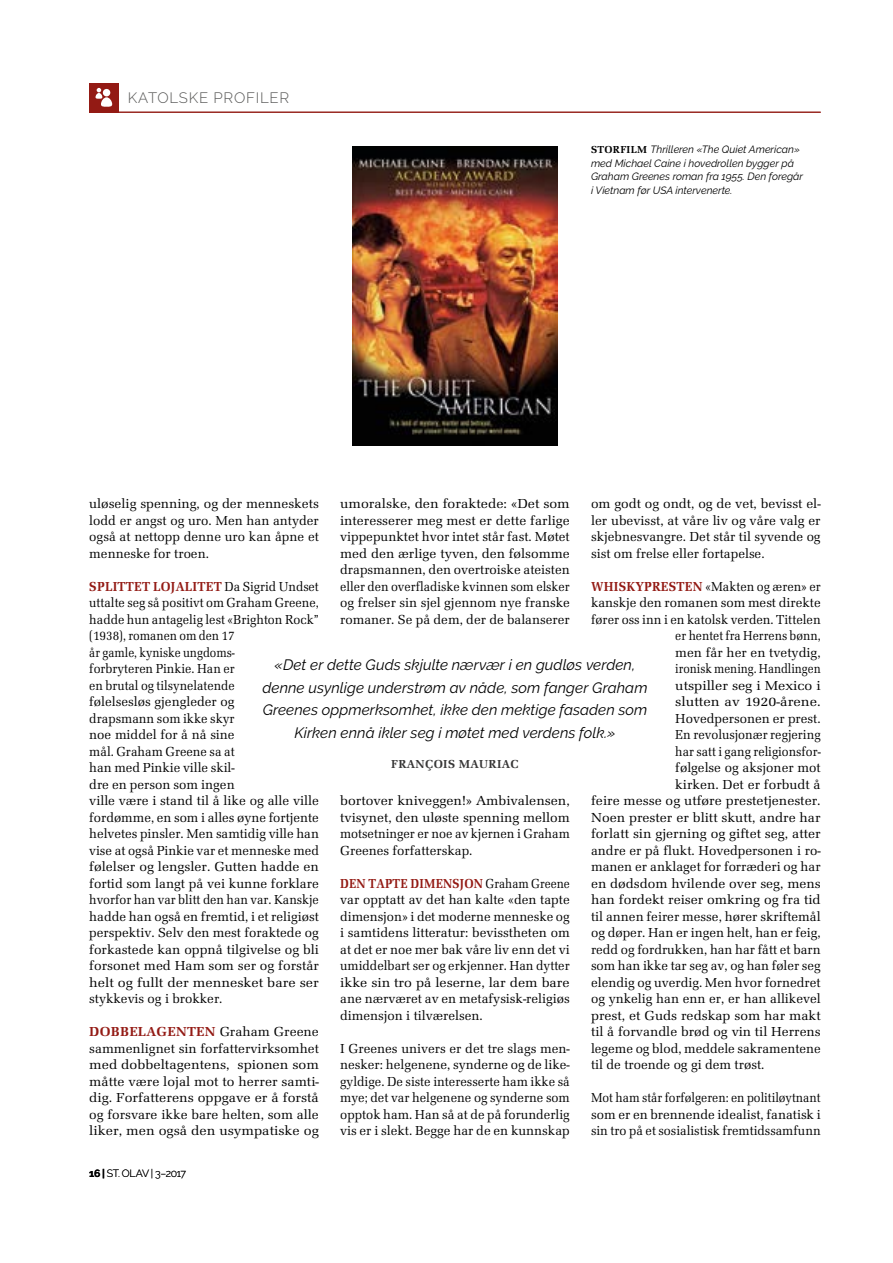
<style>
.page{position:relative;width:893px;height:1263px;background:#fff}
.page>*{position:absolute;margin:0;border:0;box-sizing:border-box;transform-origin:0 0}
.t1{font:italic 15px/22.5px "Raleway";letter-spacing:.005em;color:#000;text-align:center}
.t2{font:300 15px "Raleway";letter-spacing:.05em;color:#575756}
.t3{font:13.5px/16.5px "URW Latino TCAT";color:#000;text-align:justify}
.t4{font:13.5px/16.5px "URW Latino TCAT";color:#000;scale:.94 1}
.t5{font:13.5px/16.5px "URW Latino TCAT";color:#000;text-align:justify;scale:.89 1}
.t6{font:13.5px/16.5px "URW Latino TCAT";color:#000;text-align:justify;scale:1.07 1}
.t7{font:13.5px/16.5px "URW Latino TCAT";color:#000;text-align:justify;scale:1.04 1}
.t8{font:13.5px "URW Latino TCAT";color:#000;scale:1.05 1}
.t9{font:13.5px/16.5px "URW Latino TCAT";color:#000;text-align:justify;scale:1.06 1}
.t10{font:13.5px/16.5px "URW Latino TCAT";color:#000;text-align:justify;scale:.92 1}
.t11{font:13.5px "URW Latino TCAT";color:#000;scale:.96 1}
.t12{font:13.5px "URW Latino TCAT";color:#000;scale:.93 1}
.t13{font:13.5px "URW Latino TCAT";color:#000;scale:.88 1}
.t14{font:13.5px "URW Latino TCAT";color:#000;scale:.91 1}
.t15{font:13.5px "URW Latino TCAT";color:#000;scale:.95 1}
.t16{font:13.5px "URW Latino TCAT";color:#000;scale:1.08 1}
.t17{font:13.5px "URW Latino TCAT";color:#000;scale:1.1 1}
.t18{font:700 12px "URW Latino TCAT";letter-spacing:.03em;color:#373636}
.t19{font:italic 10.5px/13.5px "Raleway";color:#000}
.t20{font:300 10.5px "Raleway";letter-spacing:-.03em;color:#000}
.s1{font-family:"URW Latino TCAT";font-weight:700;font-style:normal}
.s2{font-weight:700;color:#931a14}
.s3{font-weight:700}
</style>
<div class="page">
<div style="left:89px;top:83px;width:30px;height:29px;background:#931a14"></div>
<svg style="left:95px;top:87px;width:18px;height:20px"></svg>
<hr style="left:89px;top:112px;width:732px;height:1px;background:#931a14">
<img style="left:353px;top:146px;width:204px;height:300px">
<p class="t2" style="left:128px;top:89px;width:163px">KATOLSKE PROFILER</p>
<p class="t19" style="left:591px;top:143px;width:214px"><span class="s1">STORFILM</span> Thrilleren «The Quiet American» med Michael Caine i hovedrollen bygger på Graham Greenes roman fra 1955. Den foregår i Vietnam før USA intervenerte.</p>
<p class="t3" style="left:89px;top:495px;width:231px">uløselig spenning, og der menneskets lodd er angst og uro. Men han antyder også at nettopp denne uro kan åpne et menneske for troen.</p>
<p class="t4" style="left:89px;top:578px;width:246px"><span class="s2">SPLITTET LOJALITET</span> Da Sigrid Undset uttalte seg så positivt om Graham Greene, hadde hun antagelig lest «Brighton Rock” (1938), romanen om den 17<br>år gamle, kyniske ungdoms-<br>forbryteren Pinkie. Han er<br>en brutal og tilsynelatende<br>følelsesløs gjengleder og<br>drapsmann som ikke skyr<br>noe middel for å nå sine<br>mål. Graham Greene sa at<br>han med Pinkie ville skil-<br>dre en person som ingen<br>ville være i stand til å like og alle ville fordømme, en som i alles øyne fortjente helvetes pinsler. Men samtidig ville han vise at også Pinkie var et menneske med følelser og lengsler. Gutten hadde en fortid som langt på vei kunne forklare hvorfor han var blitt den han var. Kanskje hadde han også en fremtid, i et religiøst perspektiv. Selv den mest foraktede og forkastede kan oppnå tilgivelse og bli forsonet med Ham som ser og forstår helt og fullt der mennesket bare ser stykkevis og i brokker.</p>
<p class="t7" style="left:89px;top:1023px;width:222px"><span class="s2">DOBBELAGENTEN</span> Graham Greene sammenlignet sin forfattervirksomhet med dobbeltagentens, spionen som måtte være lojal mot to herrer samti&shy;dig. Forfatterens oppgave er å forstå og forsvare ikke bare helten, som alle liker, men også den usympatiske og</p>
<p class="t6" style="left:340px;top:495px;width:216px">umoralske, den foraktede: «Det som interesserer meg mest er dette farlige vippepunktet hvor intet står fast. Møtet med den ærlige tyven, den følsomme drapsmannen, den overtroiske ateisten eller den overfladiske kvinnen som elsker og frelser sin sjel gjennom nye franske romaner. Se på dem, der de balanserer</p>
<p class="t3" style="left:591px;top:495px;width:231px">om godt og ondt, og de vet, bevisst el&shy;ler ubevisst, at våre liv og våre valg er skjebnesvangre. Det står til syvende og sist om frelse eller fortapelse.</p>
<p class="t4" style="left:591px;top:578px;width:246px"><span class="s2">WHISKYPRESTEN</span> «Makten og æren» er</p>
<p class="t3" style="left:591px;top:594px;width:231px">kanskje den romanen som mest direkte</p>
<p class="t11" style="left:591px;top:611px;width:241px">fører oss inn i en katolsk verden. Tittelen</p>
<p class="t14" style="left:675px;top:627px;width:161px">er hentet fra Herrens bønn,</p>
<p class="t3" style="left:675px;top:644px;width:147px">men får her en tvetydig,</p>
<p class="t13" style="left:675px;top:660px;width:167px">ironisk mening. Handlingen</p>
<p class="t16" style="left:675px;top:677px;width:136px">utspiller seg i Mexico i</p>
<p class="t17" style="left:675px;top:693px;width:134px">slutten av 1920-årene.</p>
<p class="t3" style="left:675px;top:710px;width:147px">Hovedpersonen er prest.</p>
<p class="t15" style="left:675px;top:726px;width:155px">En revolusjonær regjering</p>
<p class="t12" style="left:675px;top:743px;width:158px">har satt i gang religionsfor-</p>
<p class="t3" style="left:675px;top:759px;width:147px">følgelse og aksjoner mot</p>
<p class="t3" style="left:675px;top:776px;width:147px">kirken. Det er forbudt å</p>
<p class="t8" style="left:591px;top:792px;width:220px">feire messe og utføre prestetjenester.</p>
<p class="t8" style="left:591px;top:809px;width:220px">Noen prester er blitt skutt, andre har</p>
<p class="t8" style="left:591px;top:825px;width:220px">forlatt sin gjerning og giftet seg, atter</p>
<p class="t3" style="left:591px;top:842px;width:231px">andre er på flukt. Hovedpersonen i ro-</p>
<p class="t3" style="left:591px;top:858px;width:231px">manen er anklaget for forræderi og har</p>
<p class="t7" style="left:591px;top:875px;width:222px">en dødsdom hvilende over seg, mens</p>
<p class="t8" style="left:591px;top:891px;width:220px">han fordekt reiser omkring og fra tid</p>
<p class="t3" style="left:591px;top:908px;width:231px">til annen feirer messe, hører skriftemål</p>
<p class="t3" style="left:591px;top:924px;width:231px">og døper. Han er ingen helt, han er feig,</p>
<p class="t3" style="left:591px;top:941px;width:231px">redd og fordrukken, han har fått et barn</p>
<p class="t3" style="left:591px;top:957px;width:231px">som han ikke tar seg av, og han føler seg</p>
<p class="t3" style="left:591px;top:974px;width:231px">elendig og uverdig. Men hvor fornedret</p>
<p class="t3" style="left:591px;top:990px;width:231px">og ynkelig han enn er, er han allikevel</p>
<p class="t8" style="left:591px;top:1007px;width:220px">prest, et Guds redskap som har makt</p>
<p class="t3" style="left:591px;top:1023px;width:231px">til å forvandle brød og vin til Herrens</p>
<p class="t3" style="left:591px;top:1040px;width:231px">legeme og blod, meddele sakramentene</p>
<p class="t3" style="left:591px;top:1056px;width:175px">til de troende og gi dem trøst.</p>
<p class="t10" style="left:591px;top:1089px;width:251px">Mot ham står forfølgeren: en politiløytnant som er en brennende idealist, fanatisk i sin tro på et sosialistisk fremtidssamfunn</p>
<p class="t1" style="left:262px;top:653px;width:387px">«Det er dette Guds skjulte nærvær i en gudløs verden, denne usynlige understrøm av nåde, som fanger Graham Greenes oppmerksomhet, ikke den mektige fasaden som Kirken ennå ikler seg i møtet med verdens folk.»</p>
<p class="t18" style="left:391px;top:757px;width:129px">FRANÇOIS MAURIAC</p>
<p class="t9" style="left:340px;top:792px;width:218px">bortover kniveggen!» Ambivalensen, tvisynet, den uløste spenning mellom motsetninger er noe av kjernen i Graham Greenes forfatterskap.</p>
<p class="t5" style="left:340px;top:875px;width:260px"><span class="s2">DEN TAPTE DIMENSJON</span> Graham Greene var opptatt av det han kalte «den tapte dimensjon» i det moderne menneske og i samtidens litteratur: bevisstheten om at det er noe mer bak våre liv enn det vi umiddelbart ser og erkjenner. Han dytter ikke sin tro på leserne, lar dem bare ane nærværet av en metafysisk-religiøs dimensjon i tilværelsen.</p>
<p class="t3" style="left:340px;top:1040px;width:231px">I Greenes univers er det tre slags men&shy;nesker: helgenene, synderne og de like&shy;gyldige. De siste interesserte ham ikke så mye; det var helgenene og synderne som opptok ham. Han så at de på forunderlig vis er i slekt. Begge har de en kunnskap</p>
<p class="t20" style="left:89px;top:1167px;width:98px"><span class="s3">16 |</span> ST. OLAV | 3–2017</p>
</div>
